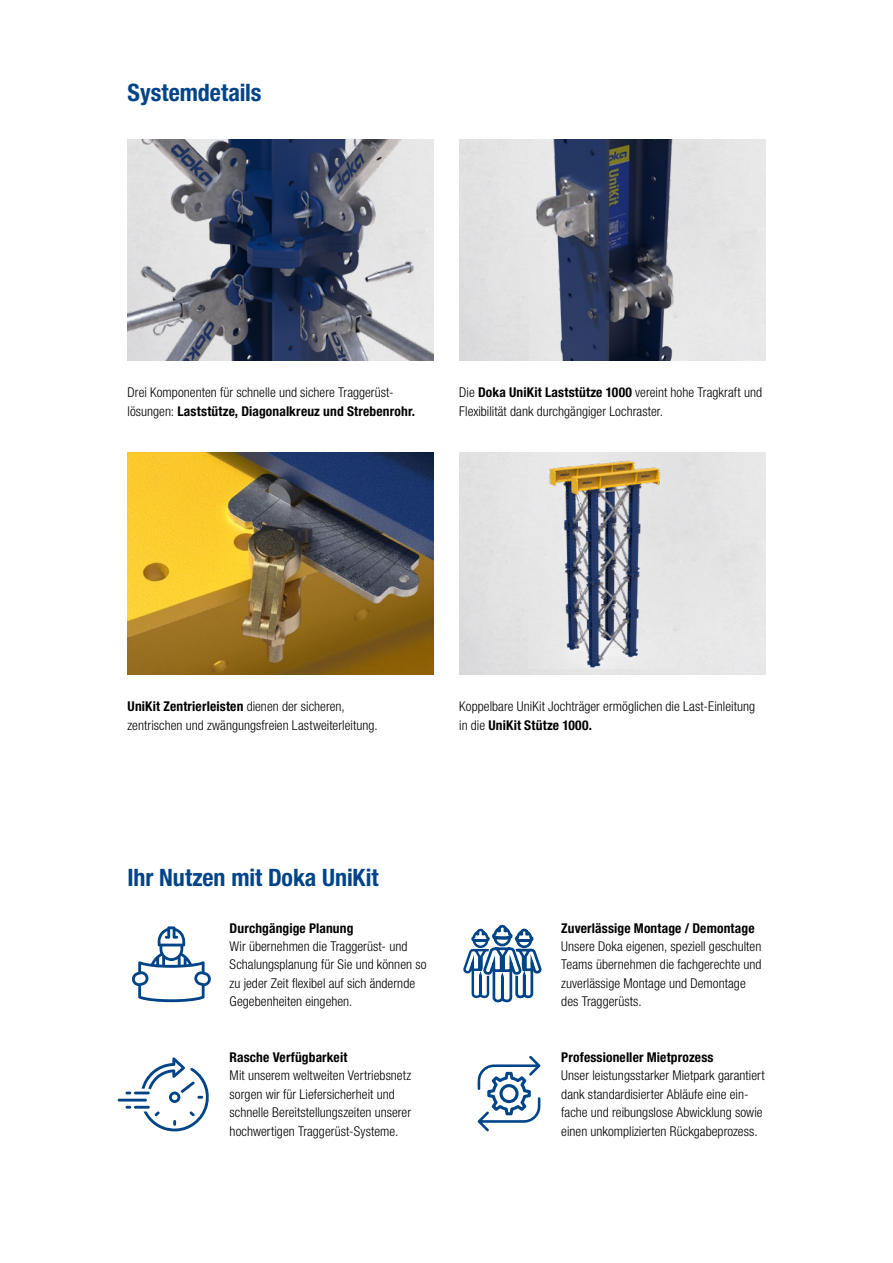
<style>
.page{position:relative;width:893px;height:1263px;background:#fff}
.page>*{position:absolute;margin:0;border:0;box-sizing:border-box;transform-origin:0 0}
.t1{font:700 condensed 24px "Helvetica Neue LTW1 G";letter-spacing:-.005em;color:#048}
.t2{font:300 condensed 13.5px/18.5px "Helvetica Neue LTW1 G";letter-spacing:.005em;color:#000}
.t3{font:700 condensed 13.5px "Helvetica Neue LTW1 G";letter-spacing:.01em;color:#000}
.s1{font-weight:700}
</style>
<div class="page">
<svg style="left:118px;top:1057px;width:91px;height:75px"></svg>
<svg style="left:132px;top:926px;width:79px;height:76px"></svg>
<svg style="left:477px;top:1056px;width:64px;height:75px"></svg>
<svg style="left:463px;top:924px;width:79px;height:79px"></svg>
<img style="left:128px;top:139px;width:306px;height:221px">
<img style="left:128px;top:453px;width:306px;height:221px">
<img style="left:530px;top:139px;width:156px;height:221px">
<img style="left:529px;top:459px;width:148px;height:209px">
<h1 class="t1" style="left:128px;top:78px;width:136px">Systemdetails</h1>
<p class="t2" style="left:128px;top:384px;width:289px">Drei Komponenten für schnelle und sichere Traggerüst&shy;lösungen: <span class="s1">Laststütze, Diagonalkreuz und Strebenrohr.</span></p>
<p class="t2" style="left:459px;top:384px;width:304px">Die <span class="s1">Doka UniKit Laststütze 1000</span> vereint hohe Tragkraft und<br>Flexibilität dank durchgängiger Lochraster.</p>
<p class="t2" style="left:128px;top:697px;width:252px"><span class="s1">UniKit Zentrierleisten</span> dienen der sicheren, zentrischen und zwängungsfreien Lastweiterleitung.</p>
<p class="t2" style="left:459px;top:697px;width:297px">Koppelbare UniKit Jochträger ermöglichen die Last-Einleitung in die <span class="s1">UniKit Stütze 1000.</span></p>
<h1 class="t1" style="left:128px;top:863px;width:253px">Ihr Nutzen mit Doka UniKit</h1>
<p class="t3" style="left:230px;top:920px;width:125px">Durchgängige Planung</p>
<p class="t2" style="left:230px;top:937px;width:198px">Wir übernehmen die Traggerüst- und Schalungsplanung für Sie und können so zu jeder Zeit flexibel auf sich ändernde Gegebenheiten eingehen.</p>
<p class="t3" style="left:230px;top:1049px;width:119px">Rasche Verfügbarkeit</p>
<p class="t2" style="left:230px;top:1066px;width:183px">Mit unserem weltweiten Vertriebsnetz sorgen wir für Liefersicherheit und schnelle Bereitstellungszeiten unserer hochwertigen Traggerüst-Systeme.</p>
<p class="t3" style="left:561px;top:920px;width:195px">Zuverlässige Montage / Demontage</p>
<p class="t2" style="left:561px;top:937px;width:202px">Unsere Doka eigenen, speziell geschulten Teams übernehmen die fachgerechte und zuverlässige Montage und Demontage des Traggerüsts.</p>
<p class="t3" style="left:561px;top:1049px;width:154px">Professioneller Mietprozess</p>
<p class="t2" style="left:561px;top:1066px;width:205px">Unser leistungsstarker Mietpark garantiert dank standardisierter Abläufe eine ein&shy;fache und reibungslose Abwicklung sowie einen unkomplizierten Rückgabeprozess.</p>
</div>
